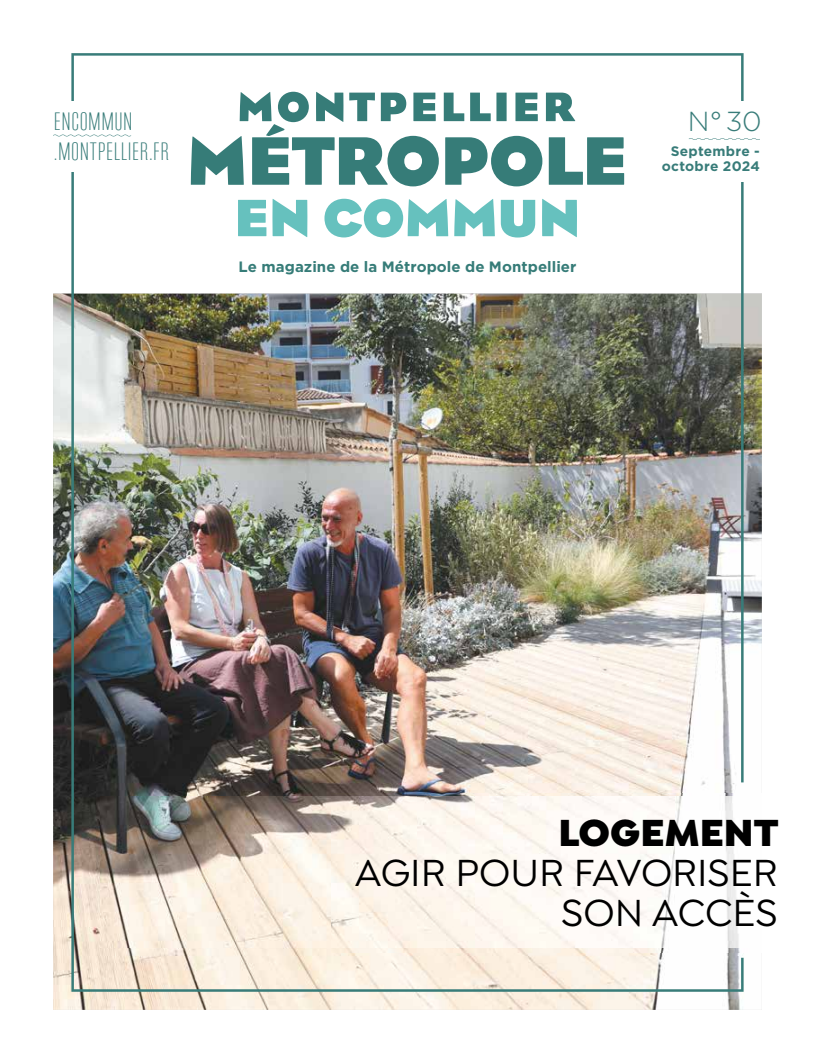
<style>
.page{position:relative;width:815px;height:1063px;background:#fff}
.page>*{position:absolute;margin:0;border:0;box-sizing:border-box;transform-origin:0 0}
.t1{font:500 40.25px/40.2px "Isidora Sans";color:#000;text-align:right}
.t2{font:900 40.25px "Isidora Sans";color:#000}
.t3{font:300 27.5px "Gotham";color:#387c79}
.t4{font:25px/30px "Filmotype Gay";letter-spacing:-.005em;color:#387c79}
.t5{font:700 15px "Gotham";letter-spacing:.005em;color:#367c78}
.t6{font:700 13.75px/15px "Gotham";letter-spacing:.015em;color:#387c79;text-align:right}
</style>
<div class="page">
<img style="left:53px;top:294px;width:709px;height:716px">
<img style="left:71px;top:53px;width:673px;height:939px">
<div style="left:735px;top:101px;width:14px;height:80px;background:#fff"></div>
<svg style="left:689px;top:138px;width:71px;height:2px"></svg>
<svg style="left:191px;top:92px;width:433px;height:94px"></svg>
<svg style="left:238px;top:199px;width:339px;height:39px"></svg>
<div style="left:63px;top:101px;width:14px;height:70px;background:#fff"></div>
<svg style="left:53px;top:135px;width:78px;height:1px"></svg>
<img style="left:101px;top:797px;width:661px;height:151px">
<img style="left:331px;top:793px;width:431px;height:4px">
<img style="left:331px;top:948px;width:431px;height:5px">
<h3 class="t4" style="left:54px;top:107px;width:117px">ENCOMMUN .MONTPELLIER.FR</h3>
<p class="t5" style="left:239px;top:258px;width:339px">Le magazine de la Métropole de Montpellier</p>
<h2 class="t3" style="left:688px;top:106px;width:75px">N° 30</h2>
<p class="t6" style="left:662px;top:144px;width:100px">Septembre - octobre 2024</p>
<h1 class="t2" style="left:558px;top:807px;width:222px">LOGEMENT</h1>
<h1 class="t1" style="left:355px;top:853px;width:424px">AGIR POUR FAVORISER<br>SON ACCÈS</h1>
</div>
